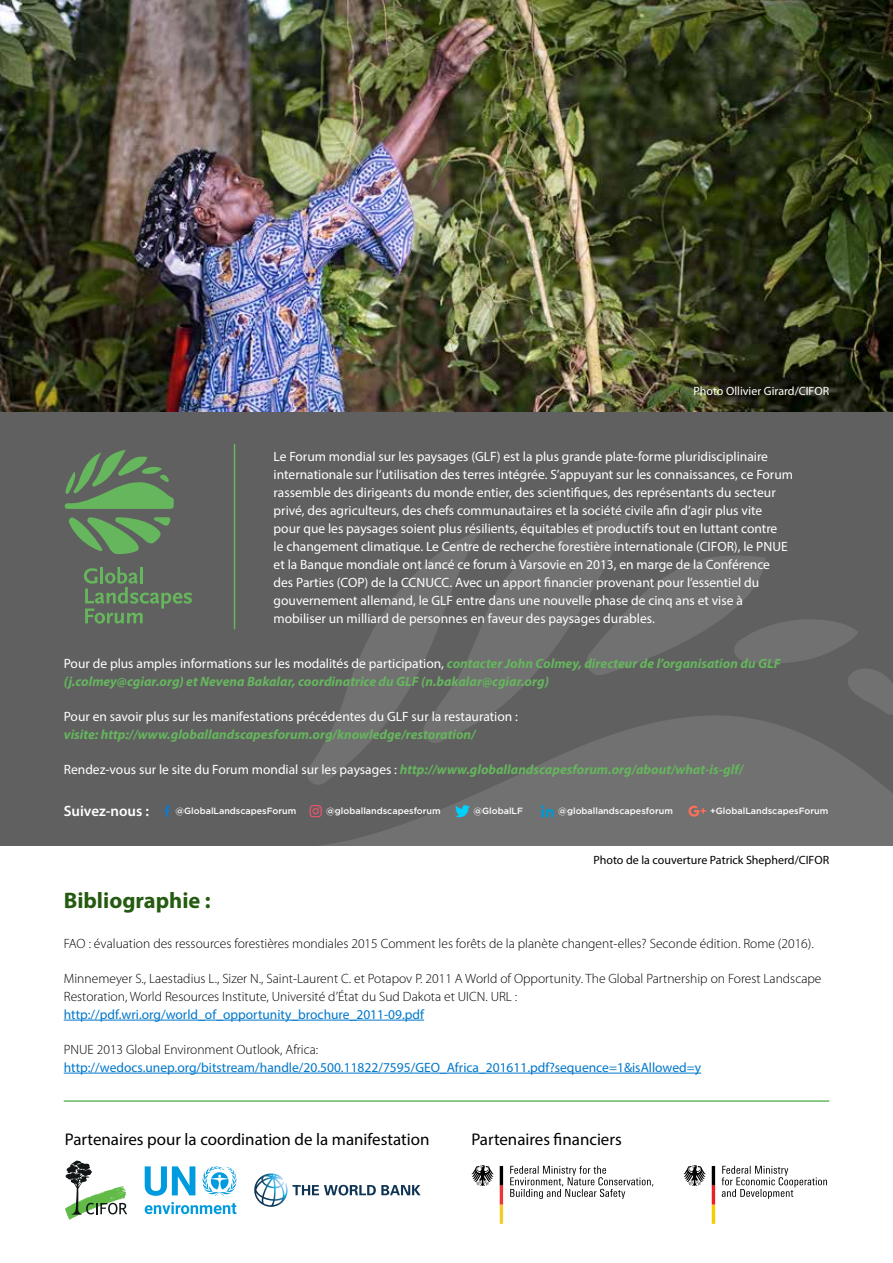
<style>
.page{position:relative;width:893px;height:1263px;background:#fff}
.page>*{position:absolute;margin:0;border:0;box-sizing:border-box;transform-origin:0 0}
.t1{font:700 22.5px "Myriad Pro";color:#255b11}
.t2{font:16.95px "Myriad Pro";color:#000}
.t3{font:600 15px "Myriad Pro";color:#fff}
.t4{font:13.5px/18px "Myriad Pro";color:#fff}
.t5{font:italic 700 13.5px/18px "Myriad Pro";color:#65b65d}
.t6{font:300 13.5px/18px "Myriad Pro";color:#000}
.t7{font:13.5px "Myriad Pro";color:#0077ca}
.t8{font:12px "Myriad Pro";color:#000}
.t9{font:12px "Myriad Pro";color:#fff}
.t10{font:500 9px "Gotham";color:#fff}
.s1{font-weight:400;font-style:normal;color:#fff}
</style>
<div class="page">
<svg style="left:65px;top:1161px;width:62px;height:58px"></svg>
<svg style="left:202px;top:1166px;width:35px;height:30px"></svg>
<svg style="left:145px;top:1166px;width:50px;height:30px"></svg>
<svg style="left:145px;top:1202px;width:91px;height:12px"></svg>
<svg style="left:254px;top:1173px;width:167px;height:34px"></svg>
<svg style="left:471px;top:1165px;width:23px;height:21px"></svg>
<svg style="left:500px;top:1166px;width:3px;height:58px"></svg>
<svg style="left:510px;top:1166px;width:143px;height:33px"></svg>
<svg style="left:683px;top:1165px;width:23px;height:21px"></svg>
<svg style="left:712px;top:1166px;width:3px;height:58px"></svg>
<svg style="left:722px;top:1166px;width:105px;height:33px"></svg>
<hr style="left:64px;top:1100px;width:765px;height:2px;background:#65b65d">
<img style="left:0;top:0;width:893px;height:412px">
<div style="left:0;top:412px;width:893px;height:434px;background:#606060"></div>
<svg style="left:501px;top:718px;width:392px;height:128px;background:#6e6e6e"></svg>
<svg style="left:367px;top:567px;width:55px;height:75px;fill:#717171"></svg>
<svg style="left:422px;top:513px;width:210px;height:231px"></svg>
<svg style="left:585px;top:551px;width:308px;height:167px"></svg>
<svg style="left:84px;top:567px;width:108px;height:57px"></svg>
<svg style="left:69px;top:517px;width:102px;height:37px"></svg>
<svg style="left:64px;top:450px;width:110px;height:59px"></svg>
<hr style="left:234px;top:444px;width:1px;height:185px;background:#65b65d">
<hr style="left:64px;top:1020px;width:360px;height:1px;background:#0077ca">
<hr style="left:64px;top:1073px;width:637px;height:1px;background:#0077ca">
<svg style="left:163px;top:642px;width:338px;height:204px"></svg>
<svg style="left:541px;top:805px;width:13px;height:12px"></svg>
<svg style="left:688px;top:806px;width:18px;height:11px"></svg>
<p class="t9" style="left:693px;top:384px;width:137px">Photo Ollivier Girard/CIFOR</p>
<p class="t4" style="left:274px;top:448px;width:521px">Le Forum mondial sur les paysages (GLF) est la plus grande plate-forme pluridisciplinaire internationale sur l’utilisation des terres intégrée. S’appuyant sur les connaissances, ce Forum rassemble des dirigeants du monde entier, des scientifiques, des représentants du secteur privé, des agriculteurs, des chefs communautaires et la société civile afin d’agir plus vite<br>pour que les paysages soient plus résilients, équitables et productifs tout en luttant contre<br>le changement climatique. Le Centre de recherche forestière internationale (CIFOR), le PNUE et la Banque mondiale ont lancé ce forum à Varsovie en 2013, en marge de la Conférence des Parties (COP) de la CCNUCC. Avec un apport financier provenant pour l’essentiel du gouvernement allemand, le GLF entre dans une nouvelle phase de cinq ans et vise à mobiliser un milliard de personnes en faveur des paysages durables.</p>
<p class="t5" style="left:64px;top:654px;width:718px"><span class="s1">Pour de plus amples informations sur les modalités de participation,</span> contacter John Colmey, directeur de l’organisation du GLF (j.colmey@cgiar.org) et Nevena Bakalar, coordinatrice du GLF (n.bakalar@cgiar.org)</p>
<p class="t4" style="left:64px;top:708px;width:456px">Pour en savoir plus sur les manifestations précédentes du GLF sur la restauration :</p>
<p class="t5" style="left:64px;top:725px;width:413px">visite: http://www.globallandscapesforum.org/knowledge/restoration/</p>
<p class="t5" style="left:64px;top:760px;width:681px"><span class="s1">Rendez-vous sur le site du Forum mondial sur les paysages :</span> http://www.globallandscapesforum.org/about/what-is-glf/</p>
<p class="t3" style="left:64px;top:802px;width:87px">Suivez-nous :</p>
<p class="t10" style="left:175px;top:805px;width:122px">@GlobalLandscapesForum</p>
<p class="t10" style="left:326px;top:805px;width:116px">@globallandscapesforum</p>
<p class="t10" style="left:473px;top:805px;width:51px">@GlobalLF</p>
<p class="t10" style="left:558px;top:805px;width:116px">@globallandscapesforum</p>
<p class="t10" style="left:710px;top:805px;width:120px">+GlobalLandscapesForum</p>
<p class="t8" style="left:593px;top:853px;width:237px">Photo de la couverture Patrick Shepherd/CIFOR</p>
<h1 class="t1" style="left:64px;top:886px;width:149px">Bibliographie :</h1>
<p class="t6" style="left:64px;top:934px;width:751px">FAO : évaluation des ressources forestières mondiales 2015 Comment les forêts de la planète changent-elles? Seconde édition. Rome (2016).</p>
<p class="t6" style="left:64px;top:969px;width:759px">Minnemeyer S., Laestadius L., Sizer N., Saint-Laurent C. et Potapov P. 2011 A World of Opportunity. The Global Partnership on Forest Landscape<br>Restoration, World Resources Institute, Université d’État du Sud Dakota et UICN. URL :</p>
<p class="t7" style="left:64px;top:1006px;width:362px">http://pdf.wri.org/world_of_opportunity_brochure_2011-09.pdf</p>
<p class="t6" style="left:64px;top:1040px;width:256px">PNUE 2013 Global Environment Outlook, Africa:</p>
<p class="t7" style="left:64px;top:1059px;width:639px">http://wedocs.unep.org/bitstream/handle/20.500.11822/7595/GEO_Africa_201611.pdf?sequence=1&amp;isAllowed=y</p>
<p class="t2" style="left:65px;top:1129px;width:366px">Partenaires pour la coordination de la manifestation</p>
<p class="t2" style="left:471px;top:1129px;width:152px">Partenaires financiers</p>
</div>
